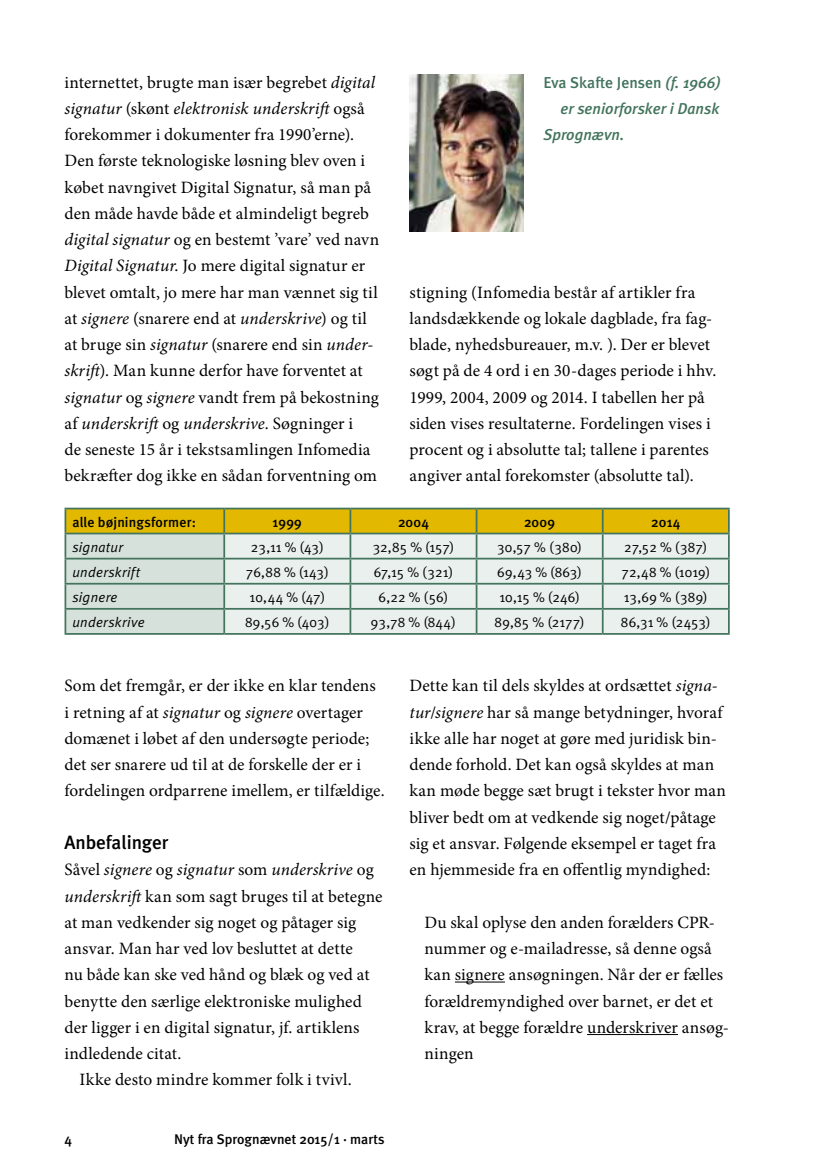
<style>
.page{position:relative;width:834px;height:1176px;background:#fff}
.page>*{position:absolute;margin:0;border:0;box-sizing:border-box;transform-origin:0 0}
.t1{font:500 19.25px "Meta Plus";letter-spacing:-.005em;color:#000}
.t2{font:17.32px/26.2px "Minion Pro";letter-spacing:.005em;color:#000}
.t3{font:italic 17.32px "Minion Pro";letter-spacing:.005em;color:#000}
.t4{font:italic 500 15.75px "Meta Plus";color:#43745d}
.t5{font:500 15.75px "Meta Plus";color:#43745d}
.t6{font:14px "Meta Plus Normal";letter-spacing:.01em;color:#000}
.t7{font:500 14px "Meta Plus";letter-spacing:.005em;color:#000}
.t8{font:italic 14px "Meta Plus Normal";letter-spacing:.02em;color:#000}
.s1{font-style:italic}
.s2{font-style:normal}
</style>
<div class="page">
<svg style="left:66px;top:509px;width:661px;height:124px;background:#d7ca6b"></svg>
<svg style="left:225px;top:534px;width:502px;height:99px;background:#e5ede9"></svg>
<hr style="left:64px;top:508px;width:160px;height:1px;background:#43745d">
<hr style="left:64px;top:509px;width:2px;height:24px;background:#43745d">
<hr style="left:224px;top:508px;width:126px;height:1px;background:#43745d">
<hr style="left:223px;top:509px;width:2px;height:24px;background:#43745d">
<hr style="left:350px;top:508px;width:126px;height:1px;background:#43745d">
<hr style="left:349px;top:509px;width:2px;height:24px;background:#43745d">
<hr style="left:476px;top:508px;width:126px;height:1px;background:#43745d">
<hr style="left:475px;top:509px;width:2px;height:24px;background:#43745d">
<hr style="left:602px;top:508px;width:127px;height:1px;background:#43745d">
<hr style="left:601px;top:509px;width:2px;height:24px;background:#43745d">
<hr style="left:727px;top:509px;width:2px;height:24px;background:#43745d">
<hr style="left:64px;top:533px;width:160px;height:1px;background:#43745d">
<hr style="left:64px;top:534px;width:2px;height:24px;background:#43745d">
<hr style="left:224px;top:533px;width:126px;height:1px;background:#43745d">
<hr style="left:223px;top:534px;width:2px;height:24px;background:#43745d">
<hr style="left:350px;top:533px;width:126px;height:1px;background:#43745d">
<hr style="left:349px;top:534px;width:2px;height:24px;background:#43745d">
<hr style="left:476px;top:533px;width:126px;height:1px;background:#43745d">
<hr style="left:475px;top:534px;width:2px;height:24px;background:#43745d">
<hr style="left:602px;top:533px;width:127px;height:1px;background:#43745d">
<hr style="left:601px;top:534px;width:2px;height:24px;background:#43745d">
<hr style="left:727px;top:534px;width:2px;height:24px;background:#43745d">
<hr style="left:64px;top:558px;width:160px;height:1px;background:#43745d">
<hr style="left:64px;top:559px;width:2px;height:24px;background:#43745d">
<hr style="left:224px;top:558px;width:126px;height:1px;background:#43745d">
<hr style="left:223px;top:559px;width:2px;height:24px;background:#43745d">
<hr style="left:350px;top:558px;width:126px;height:1px;background:#43745d">
<hr style="left:349px;top:559px;width:2px;height:24px;background:#43745d">
<hr style="left:476px;top:558px;width:126px;height:1px;background:#43745d">
<hr style="left:475px;top:559px;width:2px;height:24px;background:#43745d">
<hr style="left:602px;top:558px;width:127px;height:1px;background:#43745d">
<hr style="left:601px;top:559px;width:2px;height:24px;background:#43745d">
<hr style="left:727px;top:559px;width:2px;height:24px;background:#43745d">
<hr style="left:64px;top:583px;width:160px;height:1px;background:#43745d">
<hr style="left:64px;top:584px;width:2px;height:24px;background:#43745d">
<hr style="left:224px;top:583px;width:126px;height:1px;background:#43745d">
<hr style="left:223px;top:584px;width:2px;height:24px;background:#43745d">
<hr style="left:350px;top:583px;width:126px;height:1px;background:#43745d">
<hr style="left:349px;top:584px;width:2px;height:24px;background:#43745d">
<hr style="left:476px;top:583px;width:126px;height:1px;background:#43745d">
<hr style="left:475px;top:584px;width:2px;height:24px;background:#43745d">
<hr style="left:602px;top:583px;width:127px;height:1px;background:#43745d">
<hr style="left:601px;top:584px;width:2px;height:24px;background:#43745d">
<hr style="left:727px;top:584px;width:2px;height:24px;background:#43745d">
<hr style="left:64px;top:608px;width:160px;height:2px;background:#43745d">
<hr style="left:64px;top:610px;width:2px;height:23px;background:#43745d">
<hr style="left:224px;top:608px;width:126px;height:2px;background:#43745d">
<hr style="left:223px;top:610px;width:2px;height:23px;background:#43745d">
<hr style="left:350px;top:608px;width:126px;height:2px;background:#43745d">
<hr style="left:349px;top:610px;width:2px;height:23px;background:#43745d">
<hr style="left:476px;top:608px;width:126px;height:2px;background:#43745d">
<hr style="left:475px;top:610px;width:2px;height:23px;background:#43745d">
<hr style="left:602px;top:608px;width:127px;height:2px;background:#43745d">
<hr style="left:601px;top:610px;width:2px;height:23px;background:#43745d">
<hr style="left:727px;top:610px;width:2px;height:23px;background:#43745d">
<hr style="left:64px;top:633px;width:160px;height:2px;background:#43745d">
<hr style="left:224px;top:633px;width:126px;height:2px;background:#43745d">
<hr style="left:350px;top:633px;width:126px;height:2px;background:#43745d">
<hr style="left:476px;top:633px;width:126px;height:2px;background:#43745d">
<hr style="left:602px;top:633px;width:127px;height:2px;background:#43745d">
<hr style="left:455px;top:981px;width:50px;height:1px;background:#000">
<hr style="left:587px;top:1034px;width:91px;height:1px;background:#000">
<img style="left:409px;top:74px;width:114px;height:158px">
<p class="t2" style="left:64px;top:69px;width:316px">internettet, brugte man især begrebet <span class="s1">digital signatur</span> (skønt <span class="s1">elektronisk underskrift</span> også forekommer i dokumenter fra 1990’erne).<br>Den første teknologiske løsning blev oven i købet navngivet Digital Signatur, så man på den måde havde både et almindeligt begreb <span class="s1">digital signatur</span> og en bestemt ’vare’ ved navn <span class="s1">Digital Signatur</span>. Jo mere digital signatur er blevet omtalt, jo mere har man vænnet sig til at <span class="s1">signere</span> (snarere end at <span class="s1">underskrive</span>) og til at bruge sin <span class="s1">signatur</span> (snarere end sin <span class="s1">under&shy;skrift</span>). Man kunne derfor have forventet at <span class="s1">signatur</span> og <span class="s1">signere</span> vandt frem på bekostning af <span class="s1">underskrift</span> og <span class="s1">underskrive</span>. Søgninger i<br>de seneste 15 år i tekstsamlingen Infomedia bekræfter dog ikke en sådan forventning om</p>
<p class="t5" style="left:543px;top:73px;width:179px">Eva Skafte Jensen <span class="s1">(f. 1966)</span></p>
<p class="t4" style="left:560px;top:99px;width:160px">er seniorforsker i Dansk</p>
<p class="t4" style="left:543px;top:125px;width:82px">Sprognævn.</p>
<p class="t2" style="left:409px;top:279px;width:308px">stigning (Infomedia består af artikler fra landsdækkende og lokale dagblade, fra fag&shy;blade, nyhedsbureauer, m.v. ). Der er blevet søgt på de 4 ord i en 30-dages periode i hhv.<br>1999, 2004, 2009 og 2014. I tabellen her på siden vises resultaterne. Fordelingen vises i procent og i absolutte tal; tallene i parentes angiver antal forekomster (absolutte tal).</p>
<p class="t7" style="left:72px;top:513px;width:125px">alle bøjningsformer:</p>
<p class="t7" style="left:272px;top:513px;width:31px">1999</p>
<p class="t7" style="left:398px;top:513px;width:32px">2004</p>
<p class="t7" style="left:524px;top:513px;width:33px">2009</p>
<p class="t7" style="left:651px;top:513px;width:31px">2014</p>
<p class="t8" style="left:72px;top:539px;width:52px">signatur</p>
<p class="t6" style="left:251px;top:539px;width:75px">23,11 % (43)</p>
<p class="t6" style="left:372px;top:539px;width:83px">32,85 % (157)</p>
<p class="t6" style="left:497px;top:539px;width:86px">30,57 % (380)</p>
<p class="t6" style="left:624px;top:539px;width:85px">27,52 % (387)</p>
<p class="t8" style="left:72px;top:564px;width:69px">underskrift</p>
<p class="t6" style="left:246px;top:564px;width:85px">76,88 % (143)</p>
<p class="t6" style="left:374px;top:564px;width:81px">67,15 % (321)</p>
<p class="t6" style="left:497px;top:564px;width:86px">69,43 % (863)</p>
<p class="t6" style="left:621px;top:564px;width:90px">72,48 % (1019)</p>
<p class="t8" style="left:72px;top:589px;width:47px">signere</p>
<p class="t6" style="left:249px;top:589px;width:77px">10,44 % (47)</p>
<p class="t6" style="left:378px;top:589px;width:71px">6,22 % (56)</p>
<p class="t6" style="left:499px;top:589px;width:82px">10,15 % (246)</p>
<p class="t6" style="left:623px;top:589px;width:85px">13,69 % (389)</p>
<p class="t8" style="left:72px;top:614px;width:74px">underskrive</p>
<p class="t6" style="left:245px;top:614px;width:86px">89,56 % (403)</p>
<p class="t6" style="left:371px;top:614px;width:87px">93,78 % (844)</p>
<p class="t6" style="left:494px;top:614px;width:92px">89,85 % (2177)</p>
<p class="t6" style="left:620px;top:614px;width:91px">86,31 % (2453)</p>
<p class="t2" style="left:64px;top:673px;width:321px">Som det fremgår, er der ikke en klar tendens<br>i retning af at <span class="s1">signatur</span> og <span class="s1">signere</span> overtager domænet i løbet af den undersøgte periode; det ser snarere ud til at de forskelle der er i fordelingen ordparrene imellem, er tilfældige.</p>
<p class="t1" style="left:64px;top:831px;width:105px">Anbefalinger</p>
<p class="t3" style="left:64px;top:858px;width:311px"><span class="s2">Såvel</span> signere <span class="s2">og</span> signatur <span class="s2">som</span> underskrive <span class="s2">og</span></p>
<p class="t2" style="left:64px;top:883px;width:319px"><span class="s1">underskrift</span> kan som sagt bruges til at betegne</p>
<p class="t2" style="left:64px;top:909px;width:293px">at man vedkender sig noget og påtager sig</p>
<p class="t2" style="left:64px;top:935px;width:290px">ansvar. Man har ved lov besluttet at dette</p>
<p class="t2" style="left:64px;top:961px;width:306px">nu både kan ske ved hånd og blæk og ved at</p>
<p class="t2" style="left:64px;top:988px;width:299px">benytte den særlige elektroniske mulighed</p>
<p class="t2" style="left:64px;top:1014px;width:296px">der ligger i en digital signatur, jf. artiklens</p>
<p class="t2" style="left:64px;top:1040px;width:118px">indledende citat.</p>
<p class="t2" style="left:79px;top:1066px;width:274px">Ikke desto mindre kommer folk i tvivl.</p>
<p class="t7" style="left:64px;top:1131px;width:9px">4</p>
<p class="t7" style="left:174px;top:1131px;width:212px">Nyt fra Sprognævnet 2015/1 · marts</p>
<p class="t2" style="left:409px;top:673px;width:318px">Dette kan til dels skyldes at ordsættet <span class="s1">signa&shy;tur</span>/<span class="s1">signere</span> har så mange betydninger, hvoraf ikke alle har noget at gøre med juridisk bin&shy;dende forhold. Det kan også skyldes at man kan møde begge sæt brugt i tekster hvor man bliver bedt om at vedkende sig noget/påtage sig et ansvar. Følgende eksempel er taget fra en hjemmeside fra en offentlig myndighed:</p>
<p class="t2" style="left:424px;top:909px;width:306px">Du skal oplyse den anden forælders CPR&shy;nummer og e-mailadresse, så denne også kan signere ansøgningen. Når der er fælles forældremyndighed over barnet, er det et krav, at begge forældre underskriver ansøg&shy;ningen</p>
</div>
